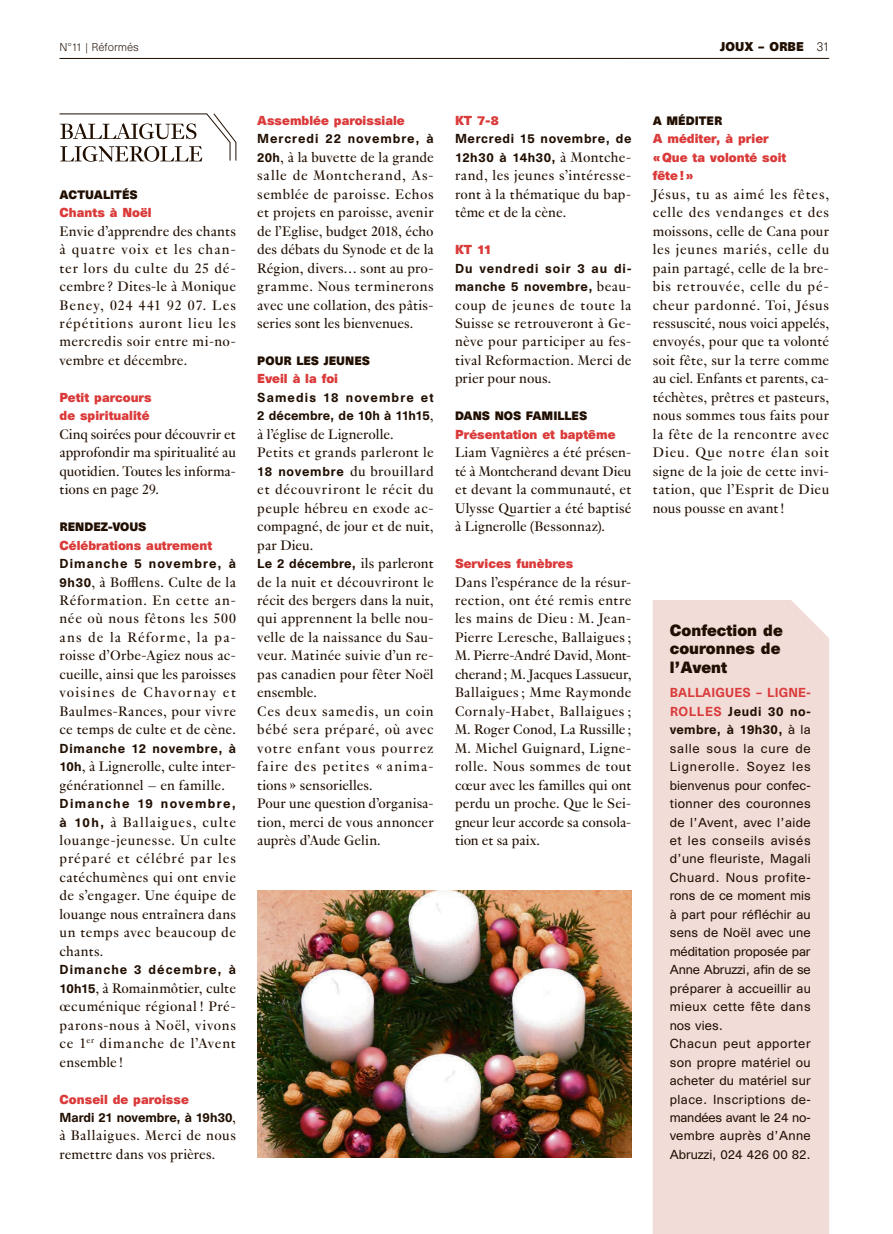
<style>
.page{position:relative;width:893px;height:1234px;background:#fff}
.page>*{position:absolute;margin:0;border:0;box-sizing:border-box;transform-origin:0 0}
.REF_Texte_indd{font:15px/18.5px "Genath";letter-spacing:.015em;color:#200e00;text-align:justify}
.REF_Titre-encadre_in{font:700 15px/18.5px "Unica SB";color:#200e00}
.REF_Texte-encadre_in{font:12px/18.5px "Unica SB";letter-spacing:.02em;color:#200e00;text-align:justify}
.REF_P2_Titre_indd{font:700 12px/18.5px "Unica SB";color:#da3a39}
.REF_Texte_indd-2{font:500 12px/18.5px "Unica SB";letter-spacing:.065em;color:#200e00}
.REF_Texte_indd-3{font:500 12px/18.5px "Unica SB";letter-spacing:.04em;color:#200e00}
.REF_Texte_indd-4{font:500 12px "Unica SB";letter-spacing:.09em;color:#200e00}
.REF_Texte_indd-5{font:500 12px "Unica SB";letter-spacing:.02em;color:#200e00}
.REF_Texte_indd-6{font:500 12px "Unica SB";color:#200e00}
.REF_Texte_indd-7{font:500 12px "Unica SB";letter-spacing:.115em;color:#200e00}
.t1{font:700 11.7px "Unica SB";color:#200e00}
.REF_P2_Rubriques_ind{font:700 11.25px "Unica SB";color:#200e00}
.t2{font:300 10.5px "Unica SB";color:#200e00}
.s1{font-weight:300;font-size:12px}
.s2{font-family:"Unica SB";font-weight:500;font-size:12px}
.s3{font-family:"Genath";font-weight:400;font-size:15px}
.s4{font-weight:500;color:#da3a39}
.s5{font-weight:500}
</style>
<div class="page">
<hr style="left:60px;top:58px;width:769px;height:1px;background:#200e00">
<svg style="left:59px;top:113px;width:177px;height:49px"></svg>
<div style="left:653px;top:600px;width:176px;height:633px;background:#f1dcd8"></div>
<img style="left:257px;top:890px;width:374px;height:267px">
<p class="t2" style="left:60px;top:41px;width:81px">N°11 | Réformés</p>
<p class="t1" style="left:720px;top:39px;width:111px">JOUX – ORBE <span class="s1">31</span></p>
<p class="REF_P2_Rubriques_ind" style="left:60px;top:187px;width:80px">ACTUALITÉS</p>
<p class="REF_P2_Titre_indd" style="left:60px;top:205px;width:94px">Chants à Noël</p>
<p class="REF_Texte_indd" style="left:60px;top:220px;width:178px">Envie d’apprendre des chants à quatre voix et les chan&shy;ter lors du culte du 25 dé&shy;cembre ? Dites-le à Monique Beney, 024 441 92 07. Les répétitions auront lieu les mercredis soir entre mi-no&shy;vembre et décembre.</p>
<p class="REF_P2_Titre_indd" style="left:60px;top:389px;width:94px">Petit parcours</p>
<p class="REF_P2_Titre_indd" style="left:60px;top:408px;width:92px">de spiritualité</p>
<p class="REF_Texte_indd" style="left:60px;top:423px;width:178px">Cinq soirées pour découvrir et approfondir ma spiritualité au quotidien. Toutes les informa&shy;tions en page 29.</p>
<p class="REF_P2_Rubriques_ind" style="left:60px;top:520px;width:88px">RENDEZ-VOUS</p>
<p class="REF_P2_Titre_indd" style="left:60px;top:537px;width:154px">Célébrations autrement</p>
<p class="REF_Texte_indd-4" style="left:60px;top:556px;width:178px">Dimanche 5 novembre, à</p>
<p class="REF_Texte_indd" style="left:60px;top:571px;width:178px"><span class="s2">9h30</span>, à Bofflens. Culte de la Réformation. En cette an&shy;née où nous fêtons les 500 ans de la Réforme, la pa&shy;roisse d’Orbe-Agiez nous ac&shy;cueille, ainsi que les paroisses voisines de Chavornay et Baulmes-Rances, pour vivre ce temps de culte et de cène.</p>
<p class="REF_Texte_indd-2" style="left:60px;top:739px;width:178px">Dimanche 12 novembre, à</p>
<p class="REF_Texte_indd" style="left:60px;top:756px;width:178px"><span class="s2">10h</span>, à Lignerolle, culte inter&shy;générationnel – en famille.</p>
<p class="REF_Texte_indd-7" style="left:60px;top:795px;width:178px">Dimanche 19 novembre,</p>
<p class="REF_Texte_indd" style="left:60px;top:811px;width:178px"><span class="s2">à 10h,</span> à Ballaigues, culte louange-jeunesse. Un culte préparé et célébré par les catéchumènes qui ont envie de s’engager. Une équipe de louange nous entraînera dans un temps avec beaucoup de chants.</p>
<p class="REF_Texte_indd-4" style="left:60px;top:962px;width:178px">Dimanche 3 décembre, à</p>
<p class="REF_Texte_indd" style="left:60px;top:977px;width:178px"><span class="s2">10h15</span>, à Romainmôtier, culte œcuménique régional ! Pré&shy;parons-nous à Noël, vivons ce 1<sup>er</sup> dimanche de l’Avent ensemble !</p>
<p class="REF_P2_Titre_indd" style="left:60px;top:1090px;width:131px">Conseil de paroisse</p>
<p class="REF_Texte_indd-6" style="left:60px;top:1109px;width:178px">Mardi 21 novembre, à 19h30<span class="s3">,</span></p>
<p class="REF_Texte_indd" style="left:60px;top:1125px;width:178px">à Ballaigues. Merci de nous remettre dans vos prières.</p>
<p class="REF_P2_Titre_indd" style="left:257px;top:112px;width:149px">Assemblée paroissiale</p>
<p class="REF_Texte_indd-2" style="left:257px;top:130px;width:178px">Mercredi 22 novembre, à</p>
<p class="REF_Texte_indd" style="left:257px;top:147px;width:178px"><span class="s2">20h</span>, à la buvette de la grande salle de Montcherand, As&shy;semblée de paroisse. Echos et projets en paroisse, avenir de l’Eglise, budget 2018, écho des débats du Synode et de la Région, divers… sont au pro&shy;gramme. Nous terminerons avec une collation, des pâtis&shy;series sont les bienvenues.</p>
<p class="REF_P2_Rubriques_ind" style="left:257px;top:353px;width:114px">POUR LES JEUNES</p>
<p class="REF_P2_Titre_indd" style="left:257px;top:371px;width:82px">Eveil à la foi</p>
<p class="REF_Texte_indd-3" style="left:257px;top:389px;width:178px">Samedis 18 novembre et<br>2 décembre, de 10h à 11h15<span class="s3">,</span></p>
<p class="REF_Texte_indd" style="left:257px;top:423px;width:138px">à l’église de Lignerolle.</p>
<p class="REF_Texte_indd" style="left:257px;top:442px;width:178px">Petits et grands parleront le <span class="s2">18 novembre</span> du brouillard et découvriront le récit du peuple hébreu en exode ac&shy;compagné, de jour et de nuit, par Dieu.</p>
<p class="REF_Texte_indd-5" style="left:257px;top:556px;width:178px">Le 2 décembre, <span class="s3">ils parleront</span></p>
<p class="REF_Texte_indd" style="left:257px;top:571px;width:178px">de la nuit et découvriront le récit des bergers dans la nuit, qui apprennent la belle nou&shy;velle de la naissance du Sau&shy;veur. Matinée suivie d’un re&shy;pas canadien pour fêter Noël ensemble.</p>
<p class="REF_Texte_indd" style="left:257px;top:700px;width:178px">Ces deux samedis, un coin bébé sera préparé, où avec votre enfant vous pourrez faire des petites « anima&shy;tions » sensorielles.</p>
<p class="REF_Texte_indd" style="left:257px;top:792px;width:178px">Pour une question d’organisa&shy;tion, merci de vous annoncer auprès d’Aude Gelin.</p>
<p class="REF_P2_Titre_indd" style="left:455px;top:112px;width:46px">KT 7-8</p>
<p class="REF_Texte_indd-2" style="left:455px;top:130px;width:178px">Mercredi 15 novembre, de<br>12h30 à 14h30, <span class="s3">à Montche-</span></p>
<p class="REF_Texte_indd" style="left:455px;top:165px;width:178px">rand, les jeunes s’intéresse&shy;ront à la thématique du bap&shy;tême et de la cène.</p>
<p class="REF_P2_Titre_indd" style="left:455px;top:241px;width:39px">KT 11</p>
<p class="REF_Texte_indd-2" style="left:455px;top:260px;width:178px">Du vendredi soir 3 au di&shy;manche 5 novembre, <span class="s3">beau-</span></p>
<p class="REF_Texte_indd" style="left:455px;top:294px;width:178px">coup de jeunes de toute la Suisse se retrouveront à Ge&shy;nève pour participer au fes&shy;tival Reformaction. Merci de prier pour nous.</p>
<p class="REF_P2_Rubriques_ind" style="left:455px;top:409px;width:134px">DANS NOS FAMILLES</p>
<p class="REF_P2_Titre_indd" style="left:455px;top:426px;width:162px">Présentation et baptême</p>
<p class="REF_Texte_indd" style="left:455px;top:442px;width:178px">Liam Vagnières a été présen&shy;té à Montcherand devant Dieu et devant la communauté, et Ulysse Quartier a été baptisé à Lignerolle (Bessonnaz).</p>
<p class="REF_P2_Titre_indd" style="left:455px;top:555px;width:120px">Services funèbres</p>
<p class="REF_Texte_indd" style="left:455px;top:571px;width:178px">Dans l’espérance de la résur&shy;rection, ont été remis entre les mains de Dieu : M. Jean-Pierre Leresche, Ballaigues ; M. Pierre-André David, Mont&shy;cherand ; M. Jacques Lassueur, Ballaigues ; Mme Raymonde Cornaly-Habet, Ballaigues ; M. Roger Conod, La Russille ; M. Michel Guignard, Ligne&shy;rolle. Nous sommes de tout cœur avec les familles qui ont perdu un proche. Que le Sei&shy;gneur leur accorde sa consola&shy;tion et sa paix.</p>
<p class="REF_P2_Rubriques_ind" style="left:653px;top:114px;width:71px">A MÉDITER</p>
<p class="REF_P2_Titre_indd" style="left:653px;top:131px;width:118px">A méditer, à prier</p>
<p class="REF_P2_Titre_indd" style="left:653px;top:149px;width:135px">«Que ta volonté soit fête!»</p>
<p class="REF_Texte_indd" style="left:653px;top:184px;width:178px">Jésus, tu as aimé les fêtes, celle des vendanges et des moissons, celle de Cana pour les jeunes mariés, celle du pain partagé, celle de la bre&shy;bis retrouvée, celle du pé&shy;cheur pardonné. Toi, Jésus ressuscité, nous voici appelés, envoyés, pour que ta volonté soit fête, sur la terre comme au ciel. Enfants et parents, ca&shy;téchètes, prêtres et pasteurs, nous sommes tous faits pour la fête de la rencontre avec Dieu. Que notre élan soit signe de la joie de cette invi&shy;tation, que l’Esprit de Dieu nous pousse en avant !</p>
<p class="REF_Titre-encadre_in" style="left:670px;top:622px;width:115px">Confection de couronnes de l’Avent</p>
<p class="REF_Texte-encadre_in" style="left:670px;top:684px;width:143px"><span class="s4">BALLAIGUES – LIGNE-ROLLES</span> <span class="s5">Jeudi 30 no&shy;vembre, à 19h30,</span> à la salle sous la cure de Lignerolle. Soyez les bienvenus pour confec&shy;tionner des couronnes de l’Avent, avec l’aide et les conseils avisés d’une fleuriste, Magali Chuard. Nous profite&shy;rons de ce moment mis à part pour réfléchir au sens de Noël avec une méditation proposée par Anne Abruzzi, afin de se préparer à accueillir au mieux cette fête dans nos vies.</p>
<p class="REF_Texte-encadre_in" style="left:670px;top:1034px;width:143px">Chacun peut apporter son propre matériel ou acheter du matériel sur place. Inscriptions de&shy;mandées avant le 24 no&shy;vembre auprès d’Anne Abruzzi, 024 426 00 82.</p>
</div>
